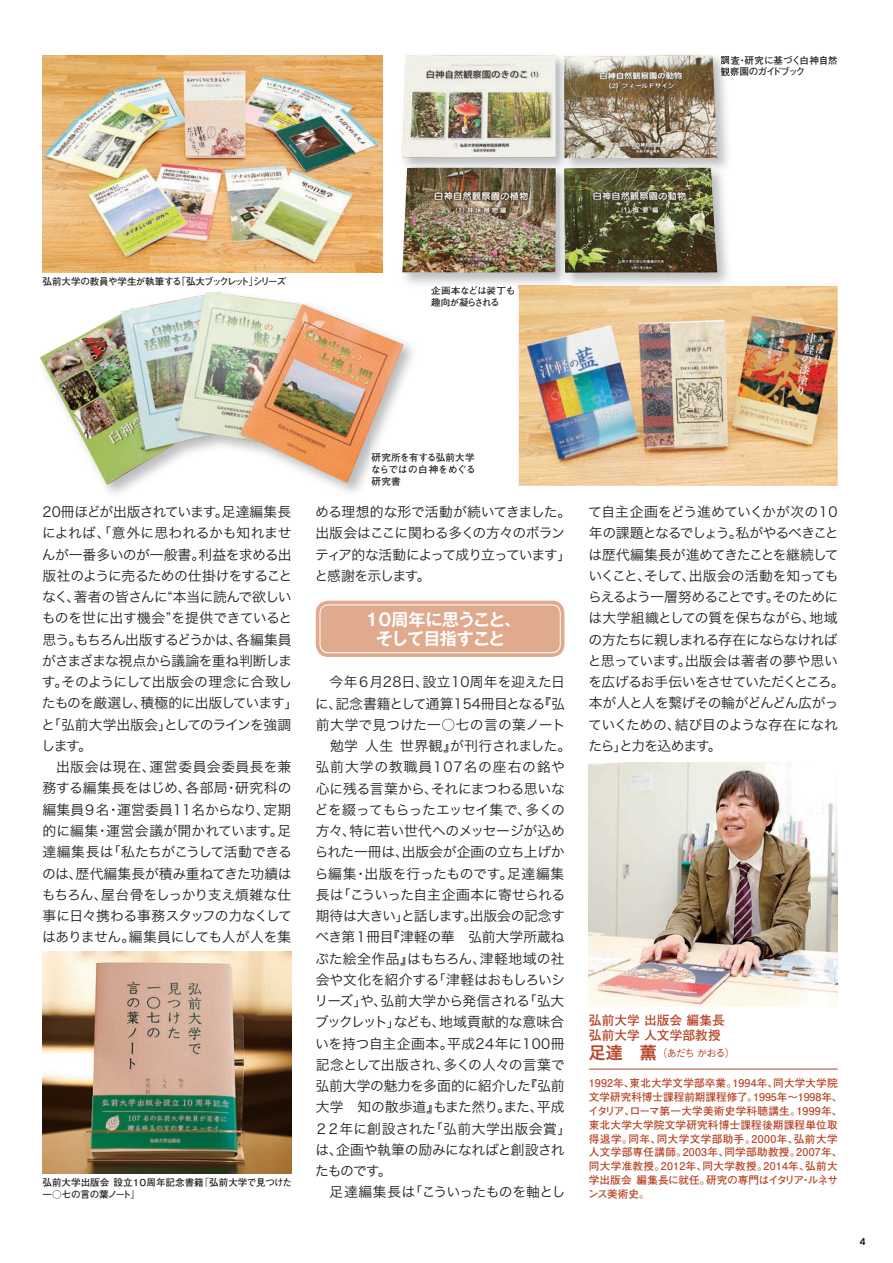
<style>
.page{position:relative;width:893px;height:1263px;background:#fff}
.page>*{position:absolute;margin:0;border:0;box-sizing:border-box;transform-origin:0 0}
.t1{font:700 16.95px/19.2px "Gothic MB101 Pro De";letter-spacing:-.055em;color:#fff;text-align:center}
.t2{font:13.8px/21.3px "Hira Kaku Pro W3";letter-spacing:-.025em;color:#231f20}
.t3{font:13.8px/21.3px "Hira Kaku Pro W3";letter-spacing:-.05em;color:#231f20}
.t4{font:13.8px/21.3px "Hira Kaku Pro W3";letter-spacing:-.055em;color:#231f20}
.t5{font:700 12.75px/14.9px "Futo Go B101 Pro";color:#b74426}
.t6{font:700 10.65px/13.8px "Futo Go B101 Pro";letter-spacing:.02em;color:#b74426}
.t7{font:500 10.65px "Gothic BBB Pro";letter-spacing:-.15em;color:#b74426}
.t8{font:700 9.6px/11.7px "Futo Go B101 Pro";letter-spacing:-.02em;color:#231f20}
.t9{font:700 9.6px "Futo Go B101 Pro";letter-spacing:-.055em;color:#231f20}
.t10{font:600 9.6px "ITC Avant Garde Std";color:#231f20}
.s1{font-family:"Hira Kaku Pro W6";font-weight:400;font-size:16.95px}
</style>
<div class="page">
<div style="left:316px;top:601px;width:248px;height:56px;background:#dfaa8e;border-radius:13px"></div>
<div style="left:320px;top:604px;width:241px;height:49px;border:1px solid #fff;border-radius:9px"></div>
<hr style="left:589px;top:1069px;width:249px;height:1px;background:#b74426">
<img style="left:589px;top:762px;width:249px;height:244px">
<img style="left:43px;top:951px;width:248px;height:223px">
<img style="left:43px;top:55px;width:340px;height:217px">
<img style="left:519px;top:286px;width:319px;height:200px">
<img style="left:104px;top:343px;width:309px;height:151px">
<img style="left:40px;top:292px;width:364px;height:192px">
<img style="left:403px;top:56px;width:158px;height:232px">
<img style="left:402px;top:55px;width:154px;height:103px">
<img style="left:431px;top:286px;width:83px;height:2px">
<img style="left:519px;top:286px;width:213px;height:2px">
<img style="left:403px;top:164px;width:158px;height:9px">
<img style="left:402px;top:168px;width:154px;height:105px">
<img style="left:561px;top:57px;width:167px;height:229px">
<svg style="left:721px;top:56px;width:11px;height:20px"></svg>
<img style="left:561px;top:57px;width:10px;height:107px">
<img style="left:564px;top:55px;width:153px;height:103px">
<svg style="left:561px;top:286px;width:10px;height:2px"></svg>
<img style="left:571px;top:164px;width:157px;height:10px">
<svg style="left:561px;top:164px;width:10px;height:10px"></svg>
<img style="left:564px;top:168px;width:153px;height:105px">
<p class="t8" style="left:720px;top:53px;width:119px">調査・研究に基づく白神自然観察園のガイドブック</p>
<p class="t9" style="left:43px;top:273px;width:245px">弘前大学の教員や学生が執筆する「弘大ブックレット」シリーズ</p>
<p class="t8" style="left:431px;top:284px;width:86px">企画本などは装丁も趣向が凝らされる</p>
<p class="t2" style="left:41px;top:500px;width:258px">20冊ほどが出版されています。足達編集長によれば、「意外に思われるかも知れませんが一番多いのが一般書。利益を求める出版社のように売るための仕掛けをすることなく、著者の皆さんに“本当に読んで欲しいものを世に出す機会”を提供できていると思う。もちろん出版するどうかは、各編集員がさまざまな視点から議論を重ね判断します。そのようにして出版会の理念に合致したものを厳選し、積極的に出版しています」と「弘前大学出版会」としてのラインを強調します。</p>
<p class="t2" style="left:42px;top:755px;width:252px;text-align:justify;text-indent:14px">出版会は現在、運営委員会委員長を兼務する編集長をはじめ、各部局・研究科の編集員９名・運営委員11名からなり、定期的に編集・運営会議が開かれています。足達編集長は「私たちがこうして活動できるのは、歴代編集長が積み重ねてきた功績はもちろん、屋台骨をしっかり支え煩雑な仕事に日々携わる事務スタッフの力なくしてはありません。編集員にしても人が人を集</p>
<p class="t8" style="left:43px;top:1176px;width:251px">弘前大学出版会 設立１０周年記念書籍『弘前大学で見つけた一○七の言の葉ノート』</p>
<p class="t8" style="left:371px;top:451px;width:106px;text-align:justify">研究所を有する弘前大学ならではの白神をめぐる研究書</p>
<p class="t4" style="left:314px;top:500px;width:258px">める理想的な形で活動が続いてきました。出版会はここに関わる多くの方々のボランティア的な活動によって成り立っています」と感謝を示します。</p>
<p class="t1" style="left:364px;top:608px;width:159px">１０周年に思うこと、そして目指すこと</p>
<p class="t2" style="left:314px;top:670px;width:258px;text-indent:15px">今年６月28日、設立10周年を迎えた日に、記念書籍として通算154冊目となる『弘前大学で見つけた一○七の言の葉ノート　勉学 人生 世界観』が刊行されました。弘前大学の教職員107名の座右の銘や心に残る言葉から、それにまつわる思いなどを綴ってもらったエッセイ集で、多くの方々、特に若い世代へのメッセージが込められた一冊は、出版会が企画の立ち上げから編集・出版を行ったものです。足達編集長は「こういった自主企画本に寄せられる期待は大きい」と話します。出版会の記念すべき第１冊目『津軽の華　弘前大学所蔵ねぷた絵全作品』はもちろん、津軽地域の社会や文化を紹介する「津軽はおもしろいシリーズ」や、弘前大学から発信される「弘大ブックレット」なども、地域貢献的な意味合いを持つ自主企画本。平成24年に100冊記念として出版され、多くの人々の言葉で弘前大学の魅力を多面的に紹介した『弘前大学　知の散歩道』もまた然り。また、平成<br>２２年に創設された「弘前大学出版会賞」は、企画や執筆の励みになればと創設されたものです。</p>
<p class="t2" style="left:330px;top:1180px;width:237px">足達編集長は「こういったものを軸とし</p>
<p class="t3" style="left:588px;top:500px;width:258px">て自主企画をどう進めていくかが次の10年の課題となるでしょう。私がやるべきことは歴代編集長が進めてきたことを継続していくこと、そして、出版会の活動を知ってもらえるよう一層努めることです。そのためには大学組織としての質を保ちながら、地域の方たちに親しまれる存在にならなければと思っています。出版会は著者の夢や思いを広げるお手伝いをさせていただくところ。本が人と人を繋げその輪がどんどん広がっていくための、結び目のような存在になれたら」と力を込めます。</p>
<p class="t5" style="left:589px;top:1011px;width:137px">弘前大学 出版会 編集長弘前大学 人文学部教授</p>
<p class="t7" style="left:589px;top:1044px;width:148px"><span class="s1">足達　薫</span>（あだち かおる）</p>
<p class="t6" style="left:588px;top:1075px;width:256px">1992年、東北大学文学部卒業。1994年、同大学大学院文学研究科博士課程前期課程修了。1995年～1998年、イタリア、ローマ第一大学美術史学科聴講生。1999年、東北大学大学院文学研究科博士課程後期課程単位取得退学。同年、同大学文学部助手。2000年、弘前大学人文学部専任講師。2003年、同学部助教授。2007年、同大学准教授。2012年、同大学教授。2014年、弘前大学出版会 編集長に就任。研究の専門はイタリア・ルネサンス美術史。</p>
<p class="t10" style="left:860px;top:1236px;width:7px">4</p>
</div>
